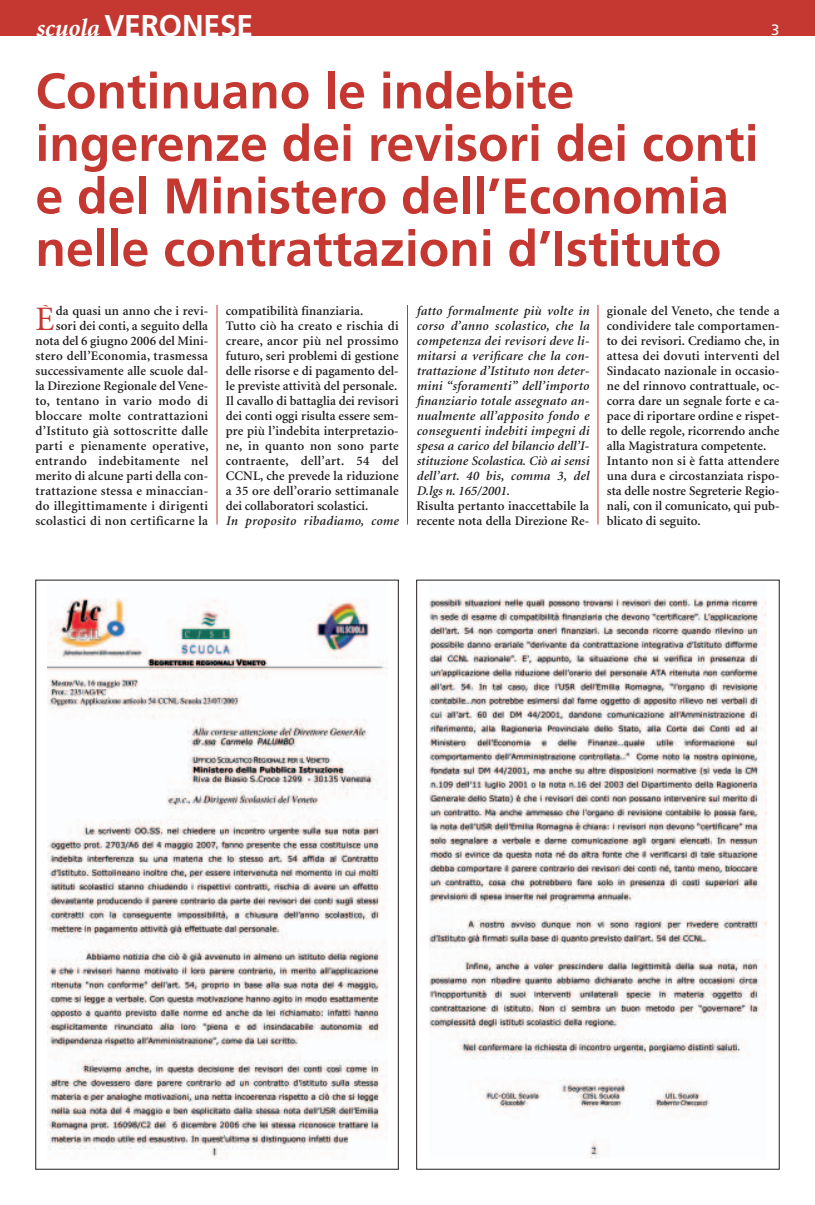
<style>
.page{position:relative;width:815px;height:1205px;background:#fff}
.page>*{position:absolute;margin:0;border:0;box-sizing:border-box;transform-origin:0 0}
.t1{font:700 50px/52.5px "Frutiger LT Std";color:#c43831}
.t2{font:34.25px "Minion";color:#c43831}
.t3{font:700 30px "Frutiger LT Std";letter-spacing:-.005em;color:#fff}
.t4{font:15px "Frutiger LT Std";color:#fff}
.t5{font:600 13.12px/15px "Minion";letter-spacing:.005em;color:#231f20}
.t6{font:italic 600 13.12px/15px "Minion";letter-spacing:.02em;color:#231f20}
.s1{font-family:"Minion";font-style:italic;font-size:25px}
</style>
<div class="page">
<div style="left:0;top:0;width:815px;height:35px;background:#c43831"></div>
<hr style="left:217px;top:198px;width:1px;height:326px;background:#c43831">
<hr style="left:407px;top:198px;width:1px;height:326px;background:#c43831">
<hr style="left:598px;top:198px;width:1px;height:326px;background:#c43831">
<div style="left:35px;top:71px;width:745px;height:234px;background:#fff"></div>
<img style="left:47px;top:598px;width:340px;height:561px">
<img style="left:429px;top:598px;width:338px;height:561px">
<h3 class="t3" style="left:35px;top:13px;width:219px"><span class="s1">scuola</span> VERONESE</h3>
<p class="t4" style="left:771px;top:24px;width:10px">3</p>
<h1 class="t1" style="left:35px;top:69px;width:725px">Continuano le indebite ingerenze dei revisori dei conti e del Ministero dell’Economia nelle contrattazioni d’Istituto</h1>
<h2 class="t2" style="left:35px;top:306px;width:20px">È</h2>
<p class="t5" style="left:35px;top:305px;width:175px;text-align:right">da quasi un anno che i revi&shy;sori dei conti, a seguito della nota del 6 giugno 2006 del Mini&shy;stero dell’Economia, trasmessa successivamente alle scuole dal&shy;la Direzione Regionale del Vene&shy;to, tentano in vario modo di bloccare molte contrattazioni d’Istituto già sottoscritte dalle parti e pienamente operative, entrando indebitamente nel merito di alcune parti della con&shy;trattazione stessa e minaccian&shy;do illegittimamente i dirigenti scolastici di non certificarne la</p>
<p class="t5" style="left:226px;top:305px;width:174px">compatibilità finanziaria.<br>Tutto ciò ha creato e rischia di creare, ancor più nel prossimo futuro, seri problemi di gestione delle risorse e di pagamento del&shy;le previste attività del personale.<br>Il cavallo di battaglia dei revisori dei conti oggi risulta essere sem&shy;pre più l’indebita interpretazio&shy;ne, in quanto non sono parte contraente, dell’art. 54 del<br>CCNL, che prevede la riduzione a 35 ore dell’orario settimanale dei collaboratori scolastici.</p>
<p class="t6" style="left:226px;top:515px;width:174px">In proposito ribadiamo, come</p>
<p class="t6" style="left:416px;top:305px;width:174px">fatto formalmente più volte in corso d’anno scolastico, che la competenza dei revisori deve li&shy;mitarsi a verificare che la con&shy;trattazione d’Istituto non deter&shy;mini “sforamenti” dell’importo finanziario totale assegnato an&shy;nualmente all’apposito fondo e conseguenti indebiti impegni di spesa a carico del bilancio dell’I&shy;stituzione Scolastica. Ciò ai sensi dell’art. 40 bis, comma 3, del<br>D.lgs n. 165/2001.</p>
<p class="t5" style="left:416px;top:500px;width:174px">Risulta pertanto inaccettabile la recente nota della Direzione Re-</p>
<p class="t5" style="left:607px;top:305px;width:174px">gionale del Veneto, che tende a condividere tale comportamen&shy;to dei revisori. Crediamo che, in attesa dei dovuti interventi del<br>Sindacato nazionale in occasio&shy;ne del rinnovo contrattuale, oc&shy;corra dare un segnale forte e ca&shy;pace di riportare ordine e rispet&shy;to delle regole, ricorrendo anche alla Magistratura competente.<br>Intanto non si è fatta attendere una dura e circostanziata rispo&shy;sta delle nostre Segreterie Regio&shy;nali, con il comunicato, qui pub&shy;blicato di seguito.</p>
</div>
